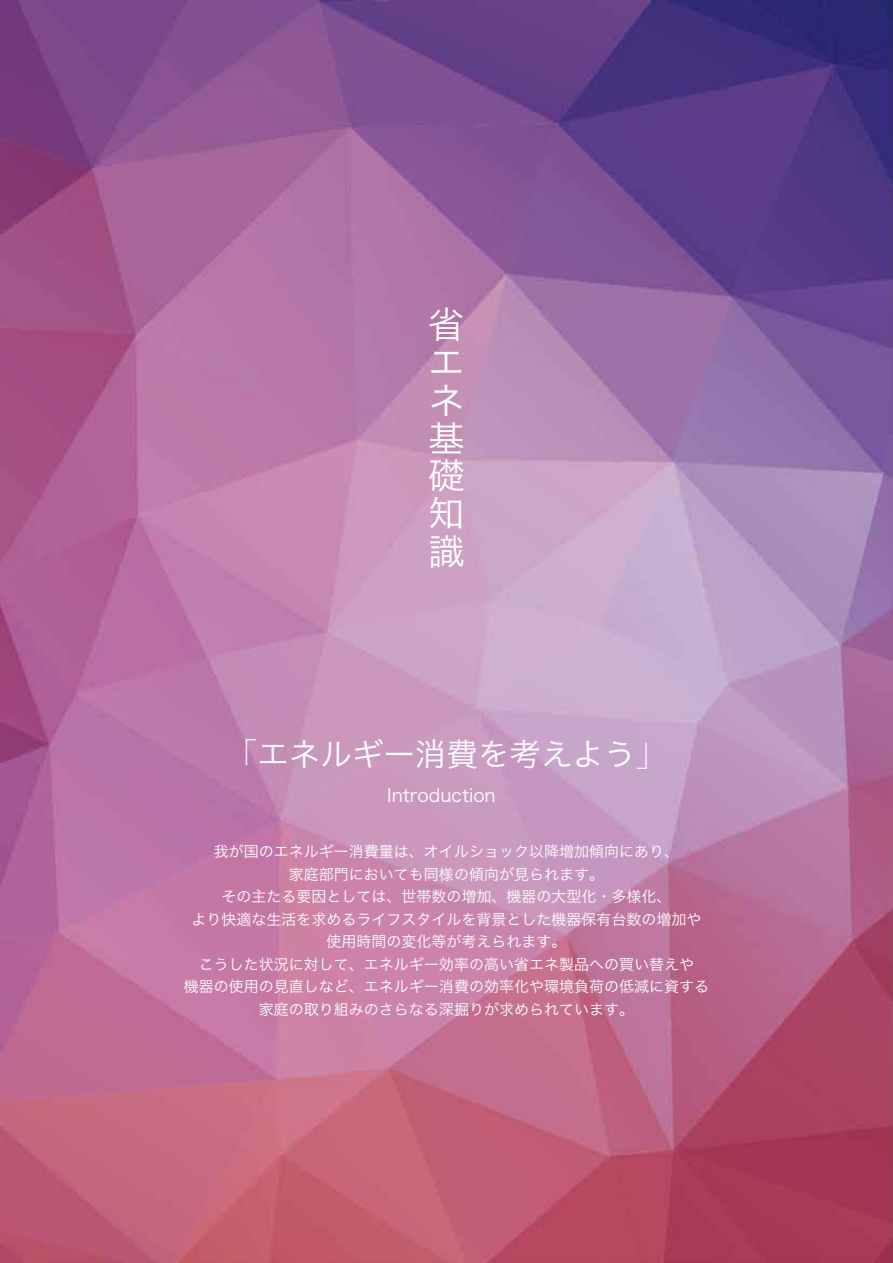
<style>
.page{position:relative;width:893px;height:1263px;background:#fff}
.page>*{position:absolute;margin:0;border:0;box-sizing:border-box;transform-origin:0 0}
.t1{font:36px/37.8px "Hira Kaku Pro N W3";color:#fff;text-align:justify}
.t2{font:31.5px "Hira Kaku Pro W3";color:#fff}
.t3{font:18px "Hira Kaku Pro W3";color:#fff}
.t4{font:15px/22.5px "Hira Kaku Pro W3";color:#fff;text-align:center}
.s1{font-family:"Yu Min";font-weight:600}
</style>
<div class="page">
<img style="left:0;top:0;width:893px;height:1263px">
<h1 class="t1" style="left:428px;top:303px;width:37px">省エネ基礎知識</h1>
<h2 class="t2" style="left:226px;top:726px;width:442px"><span class="s1">「</span>エネルギー消費を考えよう<span class="s1">「</span></h2>
<p class="t3" style="left:387px;top:779px;width:110px">Introduction</p>
<p class="t4" style="left:184px;top:839px;width:526px">我が国のエネルギー消費量は、オイルショック以降増加傾向にあり、<br>家庭部門においても同様の傾向が見られます。<br>その主たる要因としては、世帯数の増加、機器の大型化・多様化、<br>より快適な生活を求めるライフスタイルを背景とした機器保有台数の増加や使用時間の変化等が考えられます。<br>こうした状況に対して、エネルギー効率の高い省エネ製品への買い替えや<br>機器の使用の見直しなど、エネルギー消費の効率化や環境負荷の低減に資する</p>
<p class="t4" style="left:259px;top:996px;width:376px">家庭の取り組みのさらなる深掘りが求められています。</p>
</div>
